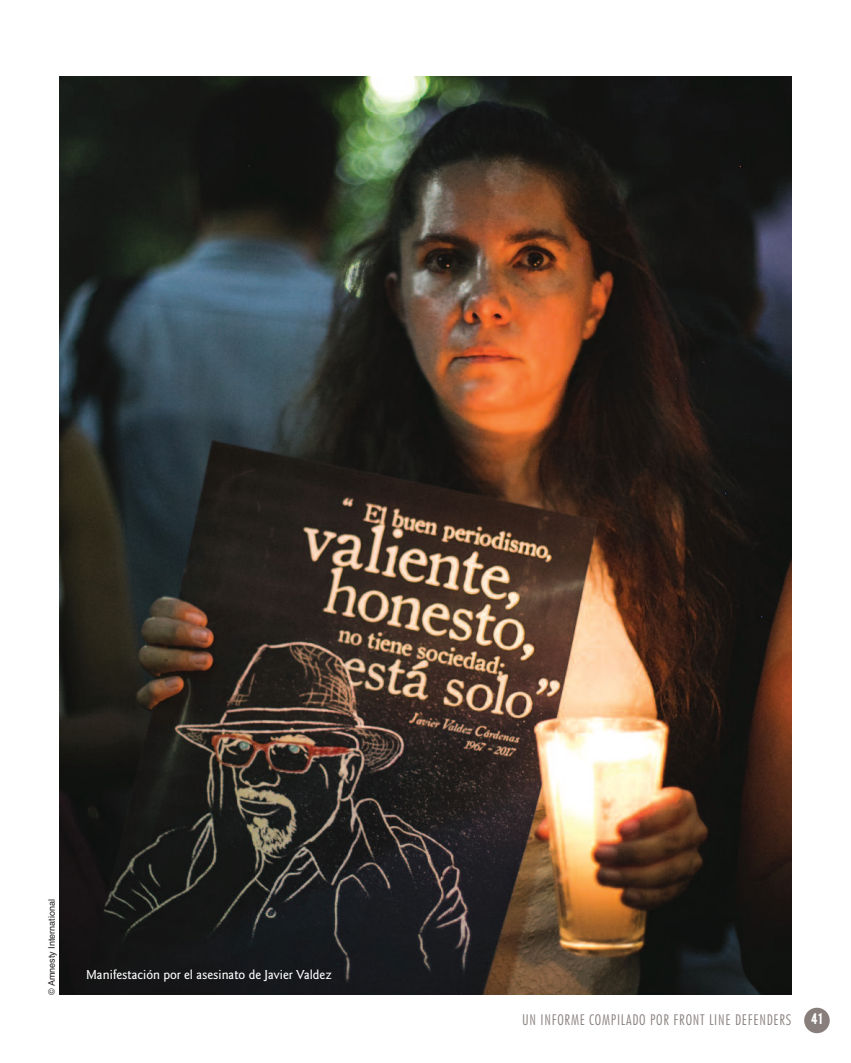
<style>
.page{position:relative;width:851px;height:1063px;background:#fff}
.page>*{position:absolute;margin:0;border:0;box-sizing:border-box;transform-origin:0 0}
.t1{font:300 condensed 15px "Futura BT";letter-spacing:.05em;color:#887f7c}
.t2{font:15px "Stout Rough";color:#fff}
.t3{font:500 13.5px "Goudy Sans";color:#fff}
.t4{font:9px "Helvetica";color:#231f20}
</style>
<div class="page">
<div style="left:804px;top:1008px;width:25px;height:25px;background:#887f7c;border-radius:50%"></div>
<img style="left:60px;top:77px;width:731px;height:918px">
<p class="t4" style="left:46px;top:995px;width:97px;rotate:-90deg">© Amnesty International</p>
<p class="t3" style="left:86px;top:970px;width:247px">Manifestación por el asesinato de Javier Valdez</p>
<p class="t1" style="left:522px;top:1014px;width:271px">UN INFORME COMPILADO POR FRONT LINE DEFENDERS</p>
<p class="t2" style="left:810px;top:1011px;width:13px">41</p>
</div>
